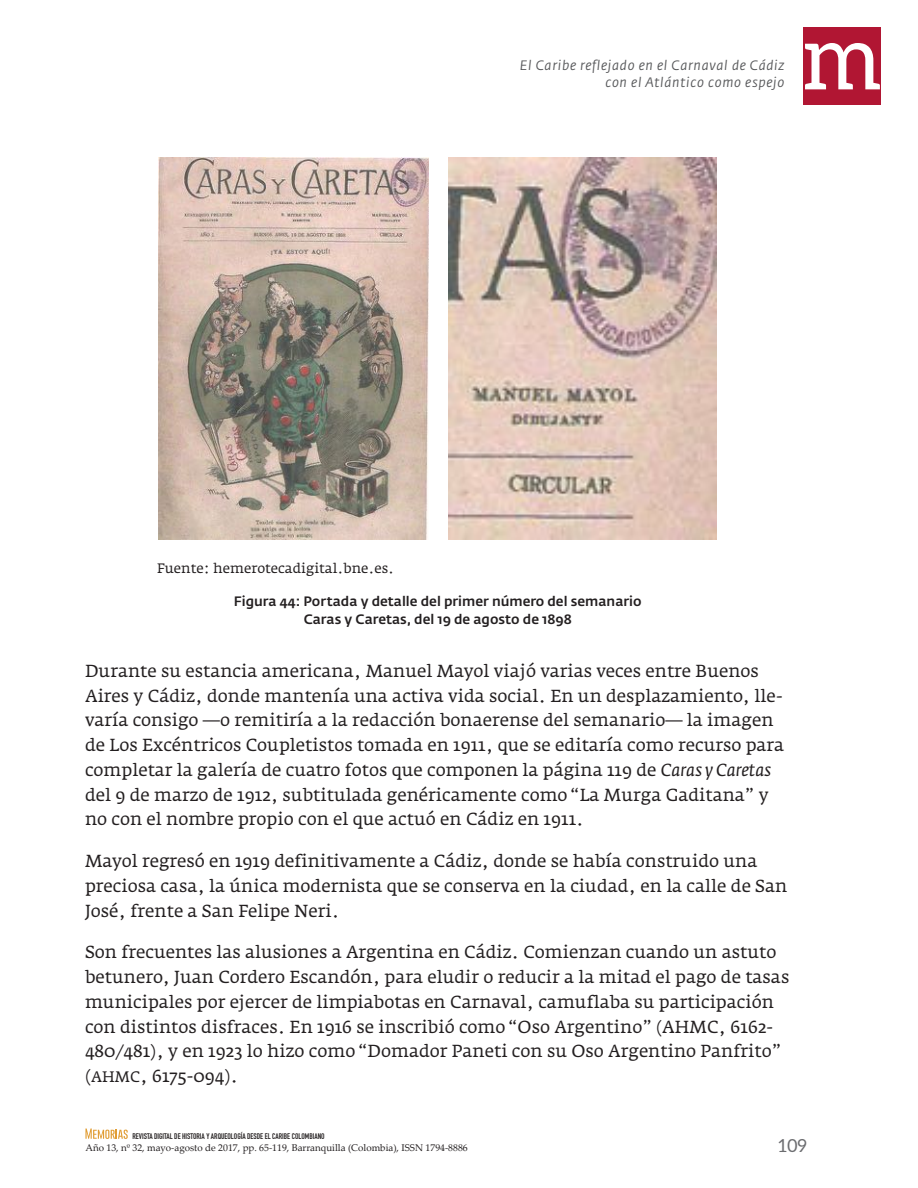
<style>
.page{position:relative;width:918px;height:1188px;background:#fff}
.page>*{position:absolute;margin:0;border:0;box-sizing:border-box;transform-origin:0 0}
.t1{font:18px "Aleo";color:#6c6d70}
.t2{font:17.25px/24.8px "Fedra Serif A";color:#231f20}
.t3{font:500 13.5px/18px "Fedra Sans Std";color:#231f20;text-align:center}
.t4{font:italic 13.5px/16.5px "Fedra Sans Std";letter-spacing:.05em;color:#57585a;text-align:right}
.t5{font:13.5px "Fedra Serif A";color:#231f20}
.t6{font:9.75px "Palatino Linotype";color:#231f20}
.t7{font:8.1px "DIN Engschrift Std";color:#231f20}
.s1{font-style:italic}
.s2{font-size:15px}
</style>
<div class="page">
<svg style="left:85px;top:1129px;width:43px;height:10px"></svg>
<div style="left:804px;top:27px;width:77px;height:78px;background:#b11633"></div>
<svg style="left:805px;top:43px;width:75px;height:46px"></svg>
<img style="left:158px;top:157px;width:270px;height:383px">
<img style="left:448px;top:157px;width:269px;height:383px">
<p class="t4" style="left:520px;top:57px;width:266px">El Caribe reflejado en el Carnaval de Cádiz con el Atlántico como espejo</p>
<p class="t5" style="left:157px;top:560px;width:239px">Fuente: hemerotecadigital.bne.es.</p>
<p class="t3" style="left:234px;top:592px;width:409px">Figura 44: Portada y detalle del primer número del semanario<br>Caras y Caretas, del 19 de agosto de 1898</p>
<p class="t2" style="left:85px;top:659px;width:701px">Durante su estancia americana, Manuel Mayol viajó varias veces entre Buenos Aires y Cádiz, donde mantenía una activa vida social. En un desplazamiento, lle&shy;varía consigo —o remitiría a la redacción bonaerense del semanario— la imagen de Los Excéntricos Coupletistos tomada en 1911, que se editaría como recurso para completar la galería de cuatro fotos que componen la página 119 de <span class="s1">Caras y Caretas </span>del 9 de marzo de 1912, subtitulada genéricamente como “La Murga Gaditana” y no con el nombre propio con el que actuó en Cádiz en 1911.</p>
<p class="t2" style="left:85px;top:849px;width:704px">Mayol regresó en 1919 definitivamente a Cádiz, donde se había construido una preciosa casa, la única modernista que se conserva en la ciudad, en la calle de San<br>José, frente a San Felipe Neri.</p>
<p class="t2" style="left:85px;top:940px;width:706px">Son frecuentes las alusiones a Argentina en Cádiz. Comienzan cuando un astuto betunero, Juan Cordero Escandón, para eludir o reducir a la mitad el pago de tasas municipales por ejercer de limpiabotas en Carnaval, camuflaba su participación con distintos disfraces. En 1916 se inscribió como “Oso Argentino” (AHMC, 6162- 480/481), y en 1923 lo hizo como “Domador Paneti con su Oso Argentino Panfrito” (<span class="s2">AHMC</span>, 6175-094).</p>
<p class="t7" style="left:133px;top:1131px;width:194px">REVISTA DIGITAL DE HISTORIA Y ARQUEOLOGÍA DESDE EL CARIBE COLOMBIANO</p>
<p class="t6" style="left:85px;top:1143px;width:384px">Año 13, nº 32, mayo-agosto de 2017, pp. 65-119, Barranquilla (Colombia), ISSN 1794-8886</p>
<p class="t1" style="left:779px;top:1136px;width:30px">109</p>
</div>
